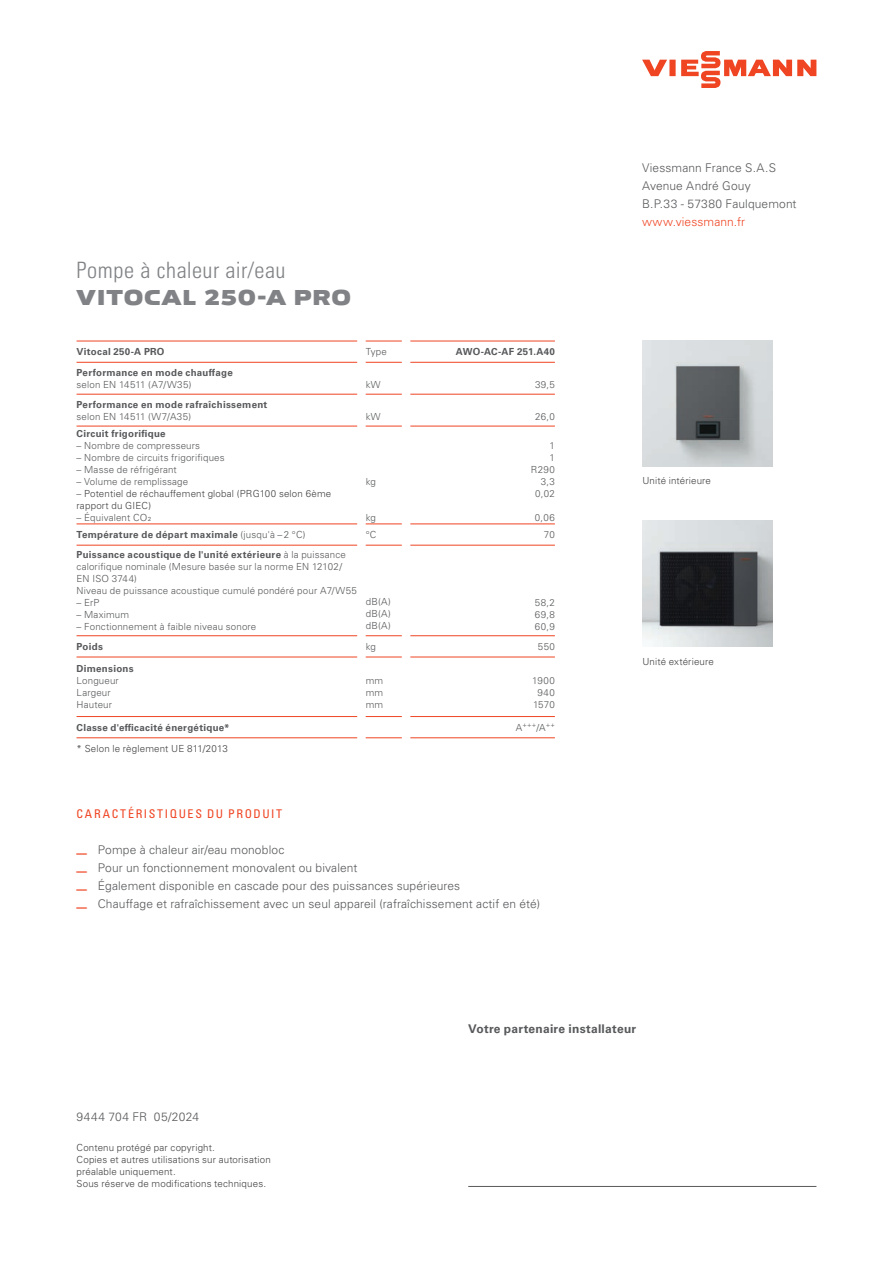
<style>
.page{position:relative;width:893px;height:1263px;background:#fff}
.page>*{position:absolute;margin:0;border:0;box-sizing:border-box;transform-origin:0 0}
.Titel{font:22.5px "Univers LTCYR 47 Light Cond";letter-spacing:.025em;color:#808285}
.Titel-2{font:700 22.5px "Viessmann Wide";letter-spacing:.025em;color:#808285}
.Copy___Univers_Light{font:300 12px "Univers LTCYR 45";letter-spacing:.01em;color:#58595b}
.Copy___Univers_Light-2{font:700 12px "Univers LTCYR 65";letter-spacing:.02em;color:#58595b}
.Kopfzeile___Univers{font:condensed 12px "Univers LTCYR 57";letter-spacing:.135em;color:#ef4523}
.Copy___Univers_Light-3{font:300 12px "Univers LTCYR 45";letter-spacing:.01em;color:#ef4523}
.Copy___Univers_Light-4{font:300 12px "Univers LTCYR 45";letter-spacing:.03em;color:#58595b}
.Bildunterschriften{font:300 9.75px/12px "Univers LTCYR 45";letter-spacing:.015em;color:#58595b}
.Bildunterschriften-2{font:300 9.75px/12px "Univers LTCYR 45";letter-spacing:.015em;color:#414142}
.Bildunterschriften-3{font:700 9.75px "Univers LTCYR 65";letter-spacing:.03em;color:#58595b}
.t1{font:300 6.9px "Univers LTCYR 45";color:#58595b}
.s1{color:#58595b}
.s2{font-family:"Univers LTCYR 45";font-weight:300}
.s3{font-family:"Univers LTCYR 65";font-weight:700}
.s4{font-size:9.75px}
</style>
<div class="page">
<img style="left:642px;top:521px;width:131px;height:126px">
<img style="left:642px;top:341px;width:131px;height:126px">
<svg style="left:642px;top:51px;width:174px;height:37px"></svg>
<hr style="left:468px;top:1186px;width:348px;height:1px;background:#58595b">
<hr style="left:77px;top:341px;width:280px;height:1px;background:#ef4523">
<hr style="left:77px;top:362px;width:280px;height:1px;background:#ef4523">
<hr style="left:77px;top:394px;width:280px;height:1px;background:#ef4523">
<hr style="left:77px;top:426px;width:280px;height:1px;background:#ef4523">
<hr style="left:366px;top:341px;width:36px;height:1px;background:#ef4523">
<hr style="left:366px;top:362px;width:36px;height:1px;background:#ef4523">
<hr style="left:366px;top:394px;width:36px;height:1px;background:#ef4523">
<hr style="left:366px;top:426px;width:36px;height:1px;background:#ef4523">
<hr style="left:410px;top:341px;width:145px;height:1px;background:#ef4523">
<hr style="left:410px;top:362px;width:145px;height:1px;background:#ef4523">
<hr style="left:410px;top:394px;width:145px;height:1px;background:#ef4523">
<hr style="left:410px;top:426px;width:145px;height:1px;background:#ef4523">
<hr style="left:77px;top:524px;width:280px;height:1px;background:#ef4523">
<hr style="left:366px;top:524px;width:36px;height:1px;background:#ef4523">
<hr style="left:410px;top:524px;width:145px;height:1px;background:#ef4523">
<hr style="left:77px;top:545px;width:280px;height:1px;background:#ef4523">
<hr style="left:77px;top:635px;width:280px;height:1px;background:#ef4523">
<hr style="left:366px;top:545px;width:36px;height:1px;background:#ef4523">
<hr style="left:366px;top:635px;width:36px;height:1px;background:#ef4523">
<hr style="left:410px;top:545px;width:145px;height:1px;background:#ef4523">
<hr style="left:410px;top:635px;width:145px;height:1px;background:#ef4523">
<hr style="left:77px;top:657px;width:280px;height:1px;background:#ef4523">
<hr style="left:366px;top:657px;width:36px;height:1px;background:#ef4523">
<hr style="left:410px;top:657px;width:145px;height:1px;background:#ef4523">
<hr style="left:77px;top:716px;width:280px;height:1px;background:#ef4523">
<hr style="left:77px;top:737px;width:280px;height:1px;background:#ef4523">
<hr style="left:366px;top:716px;width:36px;height:1px;background:#ef4523">
<hr style="left:366px;top:737px;width:36px;height:1px;background:#ef4523">
<hr style="left:410px;top:716px;width:145px;height:1px;background:#ef4523">
<hr style="left:410px;top:737px;width:145px;height:1px;background:#ef4523">
<p class="Titel" style="left:77px;top:254px;width:211px">Pompe à chaleur air/eau</p>
<p class="Titel-2" style="left:77px;top:282px;width:276px">VITOCAL 250-A PRO</p>
<p class="Bildunterschriften-3" style="left:77px;top:345px;width:90px">Vitocal 250-A PRO</p>
<p class="Bildunterschriften" style="left:366px;top:345px;width:23px">Type</p>
<p class="Bildunterschriften-3" style="left:456px;top:345px;width:100px">AWO-AC-AF 251.A40</p>
<p class="Bildunterschriften-3" style="left:77px;top:365px;width:158px">Performance en mode chauffage</p>
<p class="Bildunterschriften" style="left:77px;top:378px;width:116px">selon EN 14511 (A7/W35)</p>
<p class="Bildunterschriften" style="left:366px;top:378px;width:16px">kW</p>
<p class="Bildunterschriften" style="left:535px;top:378px;width:21px">39,5</p>
<p class="Bildunterschriften-3" style="left:77px;top:397px;width:192px">Performance en mode rafraîchissement</p>
<p class="Bildunterschriften" style="left:77px;top:410px;width:116px">selon EN 14511 (W7/A35)</p>
<p class="Bildunterschriften" style="left:366px;top:410px;width:16px">kW</p>
<p class="Bildunterschriften" style="left:535px;top:410px;width:21px">26,0</p>
<p class="Bildunterschriften-3" style="left:77px;top:426px;width:91px">Circuit frigorifique</p>
<p class="Bildunterschriften" style="left:77px;top:439px;width:125px">– Nombre de compresseurs</p>
<p class="Bildunterschriften" style="left:77px;top:451px;width:150px">– Nombre de circuits frigorifiques</p>
<p class="Bildunterschriften" style="left:77px;top:463px;width:102px">– Masse de réfrigérant</p>
<p class="Bildunterschriften" style="left:77px;top:475px;width:113px">– Volume de remplissage</p>
<p class="Bildunterschriften-2" style="left:77px;top:487px;width:256px"><span class="s1">–</span> Potentiel de réchauffement global (PRG100 selon 6ème rapport du GIEC)</p>
<p class="Bildunterschriften" style="left:77px;top:511px;width:76px">– Équivalent CO₂</p>
<p class="Bildunterschriften" style="left:549px;top:439px;width:7px">1</p>
<p class="Bildunterschriften" style="left:549px;top:451px;width:7px">1</p>
<p class="Bildunterschriften" style="left:531px;top:463px;width:25px">R290</p>
<p class="Bildunterschriften" style="left:541px;top:475px;width:16px">3,3</p>
<p class="Bildunterschriften" style="left:535px;top:487px;width:21px">0,02</p>
<p class="Bildunterschriften" style="left:535px;top:511px;width:21px">0,06</p>
<p class="Bildunterschriften" style="left:366px;top:475px;width:12px">kg</p>
<p class="Bildunterschriften" style="left:366px;top:511px;width:12px">kg</p>
<p class="Bildunterschriften-3" style="left:77px;top:528px;width:231px">Température de départ maximale <span class="s2">(jusqu'à – 2 °C)</span></p>
<p class="Bildunterschriften" style="left:366px;top:528px;width:12px">°C</p>
<p class="Bildunterschriften" style="left:544px;top:528px;width:12px">70</p>
<p class="Bildunterschriften" style="left:77px;top:548px;width:271px"><span class="s3">Puissance acoustique de l'unité extérieure</span> à la puissance calorifique nominale (Mesure basée sur la norme EN 12102/<br>EN ISO 3744)</p>
<p class="Bildunterschriften" style="left:77px;top:584px;width:282px">Niveau de puissance acoustique cumulé pondéré pour A7/W55</p>
<p class="Bildunterschriften" style="left:77px;top:596px;width:25px">– ErP</p>
<p class="Bildunterschriften" style="left:77px;top:608px;width:54px">– Maximum</p>
<p class="Bildunterschriften" style="left:77px;top:620px;width:181px">– Fonctionnement à faible niveau sonore</p>
<p class="Bildunterschriften" style="left:366px;top:595px;width:27px">dB(A)</p>
<p class="Bildunterschriften" style="left:366px;top:607px;width:27px">dB(A)</p>
<p class="Bildunterschriften" style="left:366px;top:619px;width:27px">dB(A)</p>
<p class="Bildunterschriften" style="left:535px;top:596px;width:22px">58,2</p>
<p class="Bildunterschriften" style="left:535px;top:608px;width:21px">69,8</p>
<p class="Bildunterschriften" style="left:535px;top:620px;width:22px">60,9</p>
<p class="Bildunterschriften-3" style="left:77px;top:640px;width:28px">Poids</p>
<p class="Bildunterschriften" style="left:366px;top:640px;width:12px">kg</p>
<p class="Bildunterschriften" style="left:538px;top:640px;width:19px">550</p>
<p class="Bildunterschriften-3" style="left:77px;top:662px;width:59px">Dimensions</p>
<p class="Bildunterschriften" style="left:77px;top:675px;width:44px">Longueur</p>
<p class="Bildunterschriften" style="left:77px;top:687px;width:36px">Largeur</p>
<p class="Bildunterschriften" style="left:77px;top:699px;width:37px">Hauteur</p>
<p class="Bildunterschriften" style="left:532px;top:675px;width:24px">1900</p>
<p class="Bildunterschriften" style="left:538px;top:687px;width:19px">940</p>
<p class="Bildunterschriften" style="left:533px;top:699px;width:23px">1570</p>
<p class="Bildunterschriften" style="left:366px;top:675px;width:19px">mm</p>
<p class="Bildunterschriften" style="left:366px;top:687px;width:19px">mm</p>
<p class="Bildunterschriften" style="left:366px;top:699px;width:19px">mm</p>
<p class="Bildunterschriften-3" style="left:77px;top:720px;width:155px">Classe d'efficacité énergétique*</p>
<p class="t1" style="left:516px;top:720px;width:41px"><span class="s4">A</span>+++<span class="s4">/A</span>++</p>
<p class="Bildunterschriften-2" style="left:77px;top:743px;width:153px">* Selon le règlement UE 811/2013</p>
<p class="Kopfzeile___Univers" style="left:77px;top:806px;width:207px">CARACTÉRISTIQUES DU PRODUIT</p>
<p class="Copy___Univers_Light" style="left:77px;top:842px;width:209px"><sup>_</sup> Pompe à chaleur air/eau monobloc</p>
<p class="Copy___Univers_Light" style="left:77px;top:860px;width:282px"><sup>_</sup> Pour un fonctionnement monovalent ou bivalent</p>
<p class="Copy___Univers_Light" style="left:77px;top:878px;width:385px"><sup>_</sup> Également disponible en cascade pour des puissances supérieures</p>
<p class="Copy___Univers_Light" style="left:77px;top:896px;width:465px"><sup>_</sup> Chauffage et rafraîchissement avec un seul appareil (rafraîchissement actif en été)</p>
<p class="Copy___Univers_Light" style="left:642px;top:160px;width:135px">Viessmann France S.A.S</p>
<p class="Copy___Univers_Light" style="left:642px;top:178px;width:110px">Avenue André Gouy</p>
<p class="Copy___Univers_Light" style="left:642px;top:196px;width:156px">B.P.33 - 57380 Faulquemont</p>
<p class="Copy___Univers_Light-3" style="left:642px;top:214px;width:105px">www.viessmann.fr</p>
<p class="Bildunterschriften-2" style="left:642px;top:475px;width:70px">Unité intérieure</p>
<p class="Bildunterschriften-2" style="left:642px;top:655px;width:73px">Unité extérieure</p>
<p class="Copy___Univers_Light-4" style="left:77px;top:1108px;width:124px">9444 704 FR 05/2024</p>
<p class="Bildunterschriften-2" style="left:77px;top:1141px;width:140px">Contenu protégé par copyright.</p>
<p class="Bildunterschriften-2" style="left:77px;top:1153px;width:196px">Copies et autres utilisations sur autorisation</p>
<p class="Bildunterschriften-2" style="left:77px;top:1165px;width:101px">préalable uniquement.</p>
<p class="Bildunterschriften-2" style="left:77px;top:1177px;width:191px">Sous réserve de modifications techniques.</p>
<p class="Copy___Univers_Light-2" style="left:468px;top:1021px;width:169px">Votre partenaire installateur</p>
</div>
